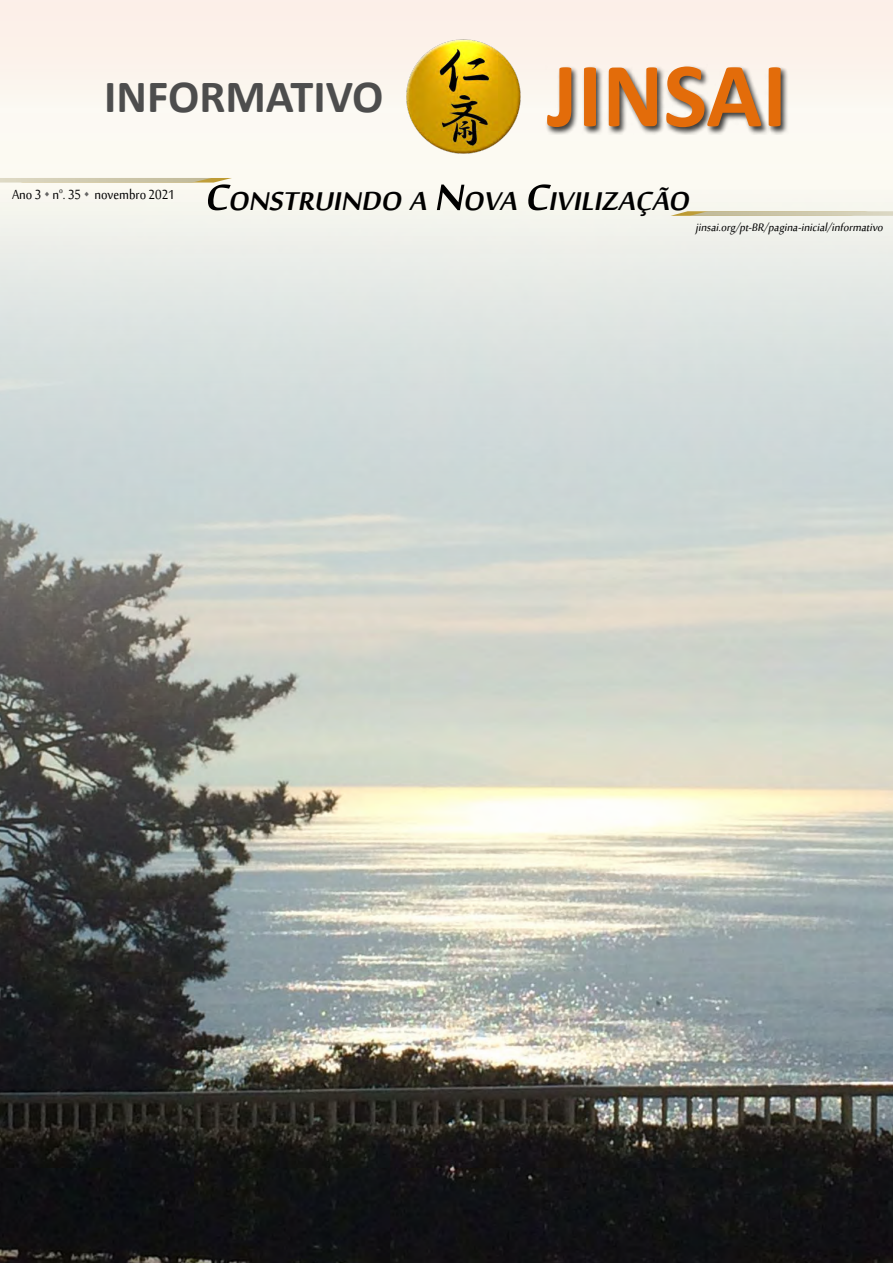
<style>
.page{position:relative;width:893px;height:1263px;background:#fff}
.page>*{position:absolute;margin:0;border:0;box-sizing:border-box;transform-origin:0 0}
.t1{font:700 92.7px "Calibri";color:#e36c0a}
.t2{font:700 46.35px "Calibri";color:#4d4d4d}
.t3{font:italic 700 35.55px "Sakkal Majalla";color:#000}
.t4{font:18px "Sakkal Majalla";color:#000;scale:.9 1}
.t5{font:italic 15px "Sakkal Majalla";color:#000;scale:.95 1}
.s1{font-size:50.7px}
</style>
<div class="page">
<div style="left:0;top:0;width:893px;height:189px;background:#fcf6ef"></div>
<img style="left:0;top:189px;width:893px;height:1074px">
<img style="left:406px;top:39px;width:115px;height:116px">
<div style="left:545px;top:65px;width:244px;height:70px;background:#000;opacity:.75"></div>
<svg style="left:671px;top:211px;width:222px;height:5px"></svg>
<svg style="left:0;top:178px;width:232px;height:5px"></svg>
<p class="t2" style="left:104px;top:67px;width:281px">INFORMATIVO</p>
<p class="t1" style="left:547px;top:36px;width:242px">JINSAI</p>
<p class="t4" style="left:12px;top:185px;width:182px">Ano 3 <sup>.</sup> n<sup>o</sup>. 35 <sup>.</sup> novembro 2021</p>
<p class="t3" style="left:204px;top:181px;width:494px"><span class="s1">C</span>onstruindo a <span class="s1">N</span>ova <span class="s1">C</span>ivilização</p>
<p class="t5" style="left:695px;top:219px;width:202px">jinsai.org/pt-BR/pagina-inicial/informativo</p>
</div>
